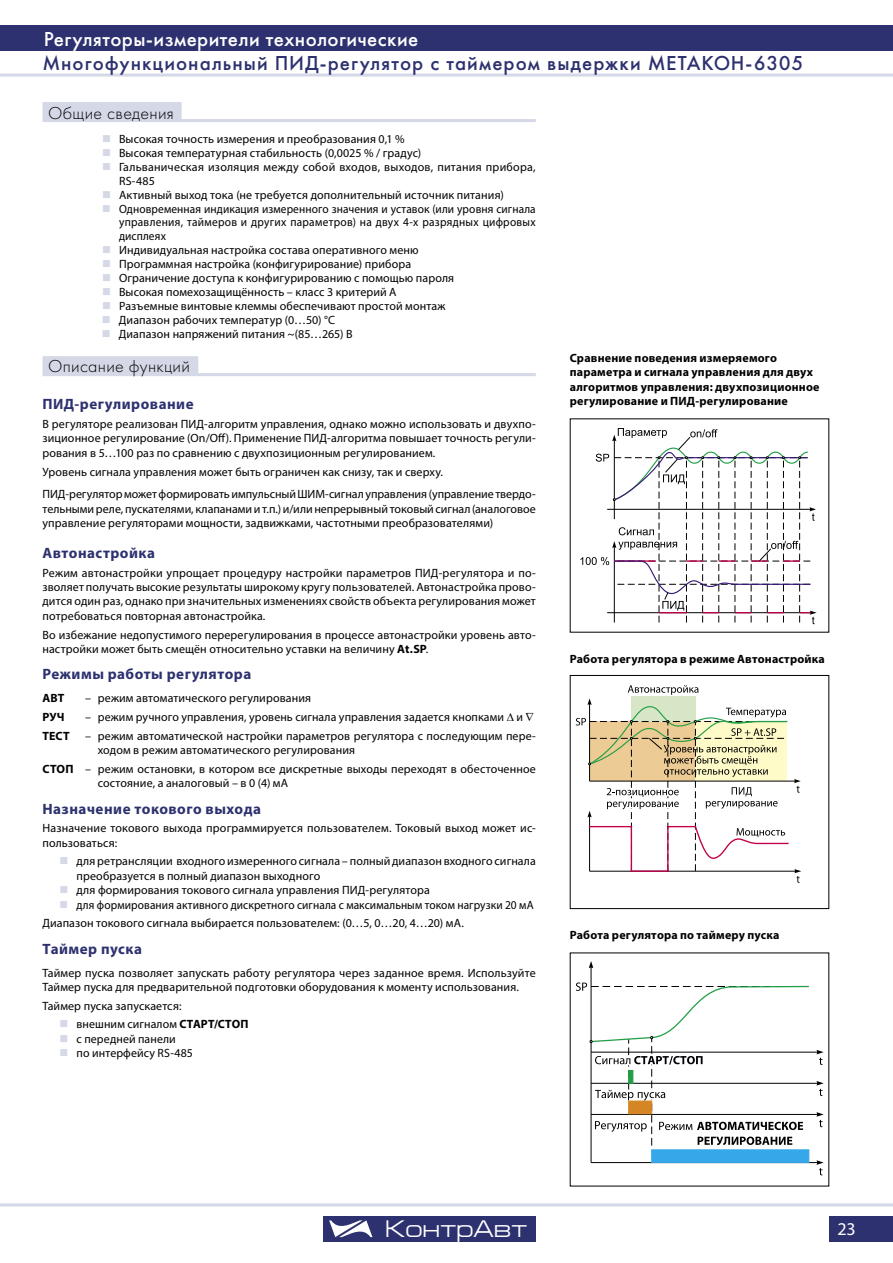
<style>
.page{position:relative;width:893px;height:1263px;background:#fff}
.page>*{position:absolute;margin:0;border:0;box-sizing:border-box;transform-origin:0 0}
.t1{font:24px "Europe Ext C";color:#fff}
.t2{font:21px "Futura Medium C";letter-spacing:.05em;color:#2d316f}
.t3{font:21px "Futura Medium C";letter-spacing:.02em;color:#fff}
.t4{font:18px "Futura Light C";letter-spacing:.015em;color:#000}
.t5{font:18px "Myriad Pro";color:#fff}
.t6{font:700 15px "Myriad Pro";letter-spacing:.035em;color:#2d316f}
.t7{font:12px/14.4px "Myriad Pro";letter-spacing:.01em;color:#000}
.t8{font:700 12px/14.4px "Myriad Pro";letter-spacing:.015em;color:#000}
.s1{font-weight:700}
</style>
<div class="page">
<hr style="left:0;top:1203px;width:893px;height:3px;background:#d4d8e7">
<div style="left:323px;top:1216px;width:213px;height:26px;background:#2d316f"></div>
<svg style="left:329px;top:1220px;width:43px;height:17px"></svg>
<div style="left:829px;top:1216px;width:64px;height:26px;background:#2d316f"></div>
<div style="left:0;top:26px;width:893px;height:25px;background:#2d316f"></div>
<hr style="left:0;top:74px;width:893px;height:3px;background:#d4d8e7">
<div style="left:44px;top:358px;width:153px;height:17px;background:#d4d8e7"></div>
<hr style="left:43px;top:356px;width:155px;height:3px;background:#d4d8e7">
<hr style="left:43px;top:359px;width:3px;height:14px;background:#d4d8e7">
<hr style="left:195px;top:359px;width:3px;height:14px;background:#d4d8e7">
<hr style="left:43px;top:373px;width:154px;height:3px;background:#d4d8e7">
<hr style="left:197px;top:373px;width:339px;height:3px;background:#d4d8e7">
<svg style="left:580px;top:428px;width:237px;height:196px"></svg>
<svg style="left:576px;top:685px;width:225px;height:198px"></svg>
<hr style="left:590px;top:826px;width:41px;height:1px;background:#c0004a">
<div style="left:570px;top:675px;width:259px;height:234px;border:1px solid #000"></div>
<hr style="left:591px;top:1052px;width:227px;height:1px;background:#000">
<svg style="left:816px;top:1050px;width:8px;height:15px"></svg>
<hr style="left:591px;top:1083px;width:227px;height:1px;background:#000">
<svg style="left:816px;top:1081px;width:8px;height:15px"></svg>
<hr style="left:591px;top:1114px;width:227px;height:1px;background:#000">
<svg style="left:816px;top:1112px;width:8px;height:15px"></svg>
<hr style="left:591px;top:1162px;width:227px;height:1px;background:#000">
<svg style="left:816px;top:1160px;width:8px;height:15px"></svg>
<div style="left:651px;top:1149px;width:158px;height:14px;background:#34a1e1"></div>
<svg style="left:576px;top:961px;width:234px;height:201px"></svg>
<div style="left:44px;top:104px;width:136px;height:17px;background:#d4d8e7"></div>
<hr style="left:43px;top:102px;width:139px;height:3px;background:#d4d8e7">
<hr style="left:43px;top:105px;width:3px;height:14px;background:#d4d8e7">
<hr style="left:179px;top:105px;width:3px;height:14px;background:#d4d8e7">
<hr style="left:43px;top:119px;width:137px;height:3px;background:#d4d8e7">
<hr style="left:180px;top:119px;width:356px;height:3px;background:#d4d8e7">
<h2 class="t3" style="left:44px;top:26px;width:376px">Регуляторы-измерители технологические</h2>
<h2 class="t2" style="left:43px;top:51px;width:762px">Многофункциональный ПИД-регулятор с таймером выдержки МЕТАКОН-6305</h2>
<h3 class="t4" style="left:48px;top:103px;width:127px">Общие сведения</h3>
<p class="t7" style="left:119px;top:132px;width:418px;line-height:14px">Высокая точность измерения и преобразования 0,1 %<br>Высокая температурная стабильность (0,0025 % / градус)<br>Гальваническая изоляция между собой входов, выходов, питания прибора, RS-485<br>Активный выход тока (не требуется дополнительный источник питания)<br>Одновременная индикация измеренного значения и уставок (или уровня сигнала управления, таймеров и других параметров) на двух 4-х разрядных цифровых дисплеях<br>Индивидуальная настройка состава оперативного меню<br>Программная настройка (конфигурирование) прибора<br>Ограничение доступа к конфигурированию с помощью пароля<br>Высокая помехозащищённость – класс 3 критерий А<br>Разъемные винтовые клеммы обеспечивают простой монтаж<br>Диапазон рабочих температур (0…50) °С<br>Диапазон напряжений питания ~(85…265) В</p>
<h3 class="t4" style="left:48px;top:356px;width:143px">Описание функций</h3>
<p class="t6" style="left:43px;top:395px;width:153px">ПИД-регулирование</p>
<p class="t7" style="left:43px;top:417px;width:495px;text-align:justify">В регуляторе реализован ПИД-алгоритм управления, однако можно использовать и двухпо&shy;зиционное регулирование (On/Off). Применение ПИД-алгоритма повышает точность регули&shy;рования в 5…100 раз по сравнению с двухпозиционным регулированием.</p>
<p class="t7" style="left:43px;top:460px;width:495px;line-height:23px">Уровень сигнала управления может быть ограничен как снизу, так и сверху.<br>ПИД-регулятор может формировать импульсный ШИМ-сигнал управления (управление твердо-</p>
<p class="t7" style="left:43px;top:501px;width:495px">тельными реле, пускателями, клапанами и т.п.) и/или непрерывный токовый сигнал (аналоговое управление регуляторами мощности, задвижками, частотными преобразователями)</p>
<p class="t6" style="left:43px;top:543px;width:114px">Автонастройка</p>
<p class="t7" style="left:43px;top:565px;width:495px;text-align:justify">Режим автонастройки упрощает процедуру настройки параметров ПИД-регулятора и по&shy;зволяет получать высокие результаты широкому кругу пользователей. Автонастройка прово&shy;дится один раз, однако при значительных изменениях свойств объекта регулирования может потребоваться повторная автонастройка.</p>
<p class="t7" style="left:43px;top:627px;width:495px">Во избежание недопустимого перерегулирования в процессе автонастройки уровень авто&shy;настройки может быть смещён относительно уставки на величину <span class="s1">At.SP</span>.</p>
<p class="t6" style="left:43px;top:665px;width:210px">Режимы работы регулятора</p>
<p class="t8" style="left:43px;top:691px;width:23px">АВТ</p>
<p class="t7" style="left:85px;top:691px;width:228px">– режим автоматического регулирования</p>
<p class="t8" style="left:43px;top:709px;width:24px">РУЧ</p>
<p class="t7" style="left:85px;top:709px;width:450px">– режим ручного управления, уровень сигнала управления задается кнопками ∆ и ∇</p>
<p class="t8" style="left:43px;top:728px;width:29px">ТЕСТ</p>
<p class="t7" style="left:98px;top:728px;width:439px;text-indent:-13px">– режим автоматической настройки параметров регулятора с последующим пере&shy;ходом в режим автоматического регулирования</p>
<p class="t7" style="left:98px;top:761px;width:439px;text-indent:-55px"><span class="s1">СТОП</span> – режим остановки, в котором все дискретные выходы переходят в обесточенное состояние, а аналоговый – в 0 (4) мА</p>
<p class="t6" style="left:43px;top:799px;width:220px">Назначение токового выхода</p>
<p class="t7" style="left:43px;top:821px;width:495px">Назначение токового выхода программируется пользователем. Токовый выход может ис&shy;пользоваться:</p>
<p class="t7" style="left:77px;top:854px;width:461px">для ретрансляции входного измеренного сигнала – полный диапазон входного сигнала преобразуется в полный диапазон выходного<br>для формирования токового сигнала управления ПИД-регулятора<br>для формирования активного дискретного сигнала с максимальным током нагрузки 20 мА</p>
<p class="t7" style="left:43px;top:916px;width:423px">Диапазон токового сигнала выбирается пользователем: (0…5, 0…20, 4…20) мА.</p>
<p class="t6" style="left:43px;top:939px;width:101px">Таймер пуска</p>
<p class="t7" style="left:43px;top:965px;width:495px">Таймер пуска позволяет запускать работу регулятора через заданное время. Используйте<br>Таймер пуска для предварительной подготовки оборудования к моменту использования.</p>
<p class="t7" style="left:77px;top:996px;width:173px;line-height:18.6px;text-indent:-34px">Таймер пуска запускается:<br>внешним сигналом <span class="s1">СТАРТ/СТОП</span></p>
<p class="t7" style="left:77px;top:1031px;width:118px">с передней панели<br>по интерфейсу RS-485</p>
<p class="t8" style="left:570px;top:350px;width:251px">Сравнение поведения измеряемого параметра и сигнала управления для двух алгоритмов управления: двухпозиционное регулирование и ПИД-регулирование</p>
<p class="t8" style="left:570px;top:651px;width:256px">Работа регулятора в режиме Автонастройка</p>
<p class="t8" style="left:570px;top:928px;width:211px">Работа регулятора по таймеру пуска</p>
<h1 class="t1" style="left:386px;top:1216px;width:144px">КонтрАвт</h1>
<h3 class="t5" style="left:837px;top:1218px;width:20px">23</h3>
</div>
